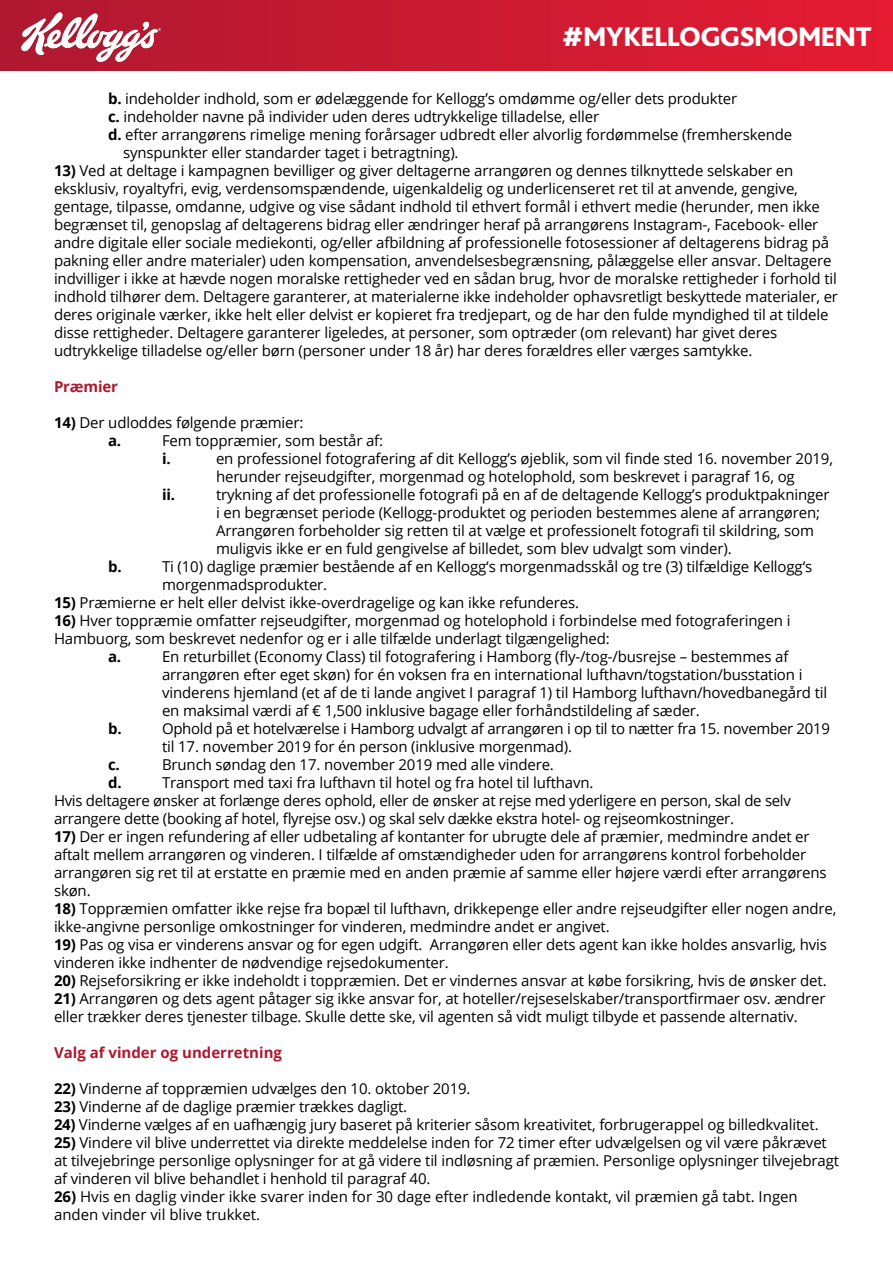
<style>
.page{position:relative;width:893px;height:1263px;background:#fff}
.page>*{position:absolute;margin:0;border:0;box-sizing:border-box;transform-origin:0 0}
.t1{font:800 28.35px "Bliss";color:#fff}
.t2{font:15px/18px "Open Sans";letter-spacing:-.01em;color:#000}
.t3{font:700 15px "Open Sans";color:#af182f}
.t4{font:700 15px "Open Sans";color:#000}
.s1{font-weight:700}
</style>
<div class="page">
<div style="left:0;top:0;width:893px;height:70px;background:linear-gradient(to right,#af1830,#e41c33)"></div>
<img style="left:21px;top:12px;width:139px;height:49px">
<h1 class="t1" style="left:562px;top:22px;width:311px">#MYKELLOGGSMOMENT</h1>
<p class="t2" style="left:108px;top:89px;width:631px"><span class="s1">b.</span> indeholder indhold, som er ødelæggende for Kellogg’s omdømme og/eller dets produkter</p>
<p class="t2" style="left:108px;top:107px;width:493px"><span class="s1">c.</span> indeholder navne på individer uden deres udtrykkelige tilladelse, eller</p>
<p class="t2" style="left:108px;top:125px;width:686px"><span class="s1">d.</span> efter arrangørens rimelige mening forårsager udbredt eller alvorlig fordømmelse (fremherskende</p>
<p class="t2" style="left:123px;top:143px;width:337px">synspunkter eller standarder taget i betragtning).</p>
<p class="t2" style="left:54px;top:161px;width:785px"><span class="s1">13)</span> Ved at deltage i kampagnen bevilliger og giver deltagerne arrangøren og dennes tilknyttede selskaber en eksklusiv, royaltyfri, evig, verdensomspændende, uigenkaldelig og underlicenseret ret til at anvende, gengive, gentage, tilpasse, omdanne, udgive og vise sådant indhold til ethvert formål i ethvert medie (herunder, men ikke begrænset til, genopslag af deltagerens bidrag eller ændringer heraf på arrangørens Instagram-, Facebook- eller andre digitale eller sociale mediekonti, og/eller afbildning af professionelle fotosessioner af deltagerens bidrag på pakning eller andre materialer) uden kompensation, anvendelsesbegrænsning, pålæggelse eller ansvar. Deltagere indvilliger i ikke at hævde nogen moralske rettigheder ved en sådan brug, hvor de moralske rettigheder i forhold til indhold tilhører dem. Deltagere garanterer, at materialerne ikke indeholder ophavsretligt beskyttede materialer, er deres originale værker, ikke helt eller delvist er kopieret fra tredjepart, og de har den fulde myndighed til at tildele disse rettigheder. Deltagere garanterer ligeledes, at personer, som optræder (om relevant) har givet deres udtrykkelige tilladelse og/eller børn (personer under 18 år) har deres forældres eller værges samtykke.</p>
<p class="t3" style="left:54px;top:376px;width:66px">Præmier</p>
<p class="t2" style="left:108px;top:413px;width:197px;text-indent:-54px"><span class="s1">14)</span> Der udloddes følgende præmier: <span class="s1">a.</span></p>
<p class="t2" style="left:162px;top:431px;width:223px">Fem toppræmier, som består af:</p>
<p class="t4" style="left:162px;top:448px;width:10px">i.</p>
<p class="t2" style="left:216px;top:449px;width:618px">en professionel fotografering af dit Kellogg’s øjeblik, som vil finde sted 16. november 2019, herunder rejseudgifter, morgenmad og hotelophold, som beskrevet i paragraf 16, og</p>
<p class="t4" style="left:162px;top:484px;width:15px">ii.</p>
<p class="t2" style="left:216px;top:485px;width:615px">trykning af det professionelle fotografi på en af de deltagende Kellogg’s produktpakninger i en begrænset periode (Kellogg-produktet og perioden bestemmes alene af arrangøren; Arrangøren forbeholder sig retten til at vælge et professionelt fotografi til skildring, som muligvis ikke er en fuld gengivelse af billedet, som blev udvalgt som vinder).</p>
<p class="t4" style="left:108px;top:556px;width:15px">b.</p>
<p class="t2" style="left:162px;top:557px;width:652px">Ti (10) daglige præmier bestående af en Kellogg‘s morgenmadsskål og tre (3) tilfældige Kellogg‘s morgenmadsprodukter.</p>
<p class="t2" style="left:54px;top:593px;width:526px"><span class="s1">15)</span> Præmierne er helt eller delvist ikke-overdragelige og kan ikke refunderes.</p>
<p class="t2" style="left:54px;top:611px;width:738px"><span class="s1">16)</span> Hver toppræmie omfatter rejseudgifter, morgenmad og hotelophold i forbindelse med fotograferingen i<br>Hambuorg, som beskrevet nedenfor og er i alle tilfælde underlagt tilgængelighed:</p>
<p class="t4" style="left:108px;top:646px;width:15px">a.</p>
<p class="t2" style="left:162px;top:647px;width:667px">En returbillet (Economy Class) til fotografering i Hamborg (fly-/tog-/busrejse – bestemmes af arrangøren efter eget skøn) for én voksen fra en international lufthavn/togstation/busstation i vinderens hjemland (et af de ti lande angivet I paragraf 1) til Hamborg lufthavn/hovedbanegård til en maksimal værdi af € 1,500 inklusive bagage eller forhåndstildeling af sæder.</p>
<p class="t4" style="left:108px;top:718px;width:15px">b.</p>
<p class="t2" style="left:162px;top:719px;width:669px">Ophold på et hotelværelse i Hamborg udvalgt af arrangøren i op til to nætter fra 15. november 2019 til 17. november 2019 for én person (inklusive morgenmad).</p>
<p class="t4" style="left:108px;top:754px;width:13px">c.</p>
<p class="t2" style="left:162px;top:755px;width:393px">Brunch søndag den 17. november 2019 med alle vindere.</p>
<p class="t4" style="left:108px;top:772px;width:15px">d.</p>
<p class="t2" style="left:54px;top:773px;width:738px;text-indent:108px">Transport med taxi fra lufthavn til hotel og fra hotel til lufthavn.<br>Hvis deltagere ønsker at forlænge deres ophold, eller de ønsker at rejse med yderligere en person, skal de selv arrangere dette (booking af hotel, flyrejse osv.) og skal selv dække ekstra hotel- og rejseomkostninger.</p>
<p class="t2" style="left:54px;top:827px;width:774px"><span class="s1">17)</span> Der er ingen refundering af eller udbetaling af kontanter for ubrugte dele af præmier, medmindre andet er aftalt mellem arrangøren og vinderen. I tilfælde af omstændigheder uden for arrangørens kontrol forbeholder arrangøren sig ret til at erstatte en præmie med en anden præmie af samme eller højere værdi efter arrangørens skøn.</p>
<p class="t2" style="left:54px;top:899px;width:784px"><span class="s1">18)</span> Toppræmien omfatter ikke rejse fra bopæl til lufthavn, drikkepenge eller andre rejseudgifter eller nogen andre, ikke-angivne personlige omkostninger for vinderen, medmindre andet er angivet.</p>
<p class="t2" style="left:54px;top:935px;width:774px"><span class="s1">19)</span> Pas og visa er vinderens ansvar og for egen udgift. Arrangøren eller dets agent kan ikke holdes ansvarlig, hvis vinderen ikke indhenter de nødvendige rejsedokumenter.</p>
<p class="t2" style="left:54px;top:971px;width:774px"><span class="s1">20)</span> Rejseforsikring er ikke indeholdt i toppræmien. Det er vindernes ansvar at købe forsikring, hvis de ønsker det.</p>
<p class="t2" style="left:54px;top:989px;width:773px"><span class="s1">21)</span> Arrangøren og dets agent påtager sig ikke ansvar for, at hoteller/rejseselskaber/transportfirmaer osv. ændrer eller trækker deres tjenester tilbage. Skulle dette ske, vil agenten så vidt muligt tilbyde et passende alternativ.</p>
<p class="t3" style="left:54px;top:1042px;width:230px">Valg af vinder og underretning</p>
<p class="t2" style="left:54px;top:1079px;width:418px"><span class="s1">22)</span> Vinderne af toppræmien udvælges den 10. oktober 2019.</p>
<p class="t2" style="left:54px;top:1097px;width:355px"><span class="s1">23)</span> Vinderne af de daglige præmier trækkes dagligt.</p>
<p class="t2" style="left:54px;top:1115px;width:766px"><span class="s1">24)</span> Vinderne vælges af en uafhængig jury baseret på kriterier såsom kreativitet, forbrugerappel og billedkvalitet.</p>
<p class="t2" style="left:54px;top:1133px;width:786px"><span class="s1">25)</span> Vindere vil blive underrettet via direkte meddelelse inden for 72 timer efter udvælgelsen og vil være påkrævet at tilvejebringe personlige oplysninger for at gå videre til indløsning af præmien. Personlige oplysninger tilvejebragt af vinderen vil blive behandlet i henhold til paragraf 40.</p>
<p class="t2" style="left:54px;top:1187px;width:745px"><span class="s1">26)</span> Hvis en daglig vinder ikke svarer inden for 30 dage efter indledende kontakt, vil præmien gå tabt. Ingen anden vinder vil blive trukket.</p>
</div>
